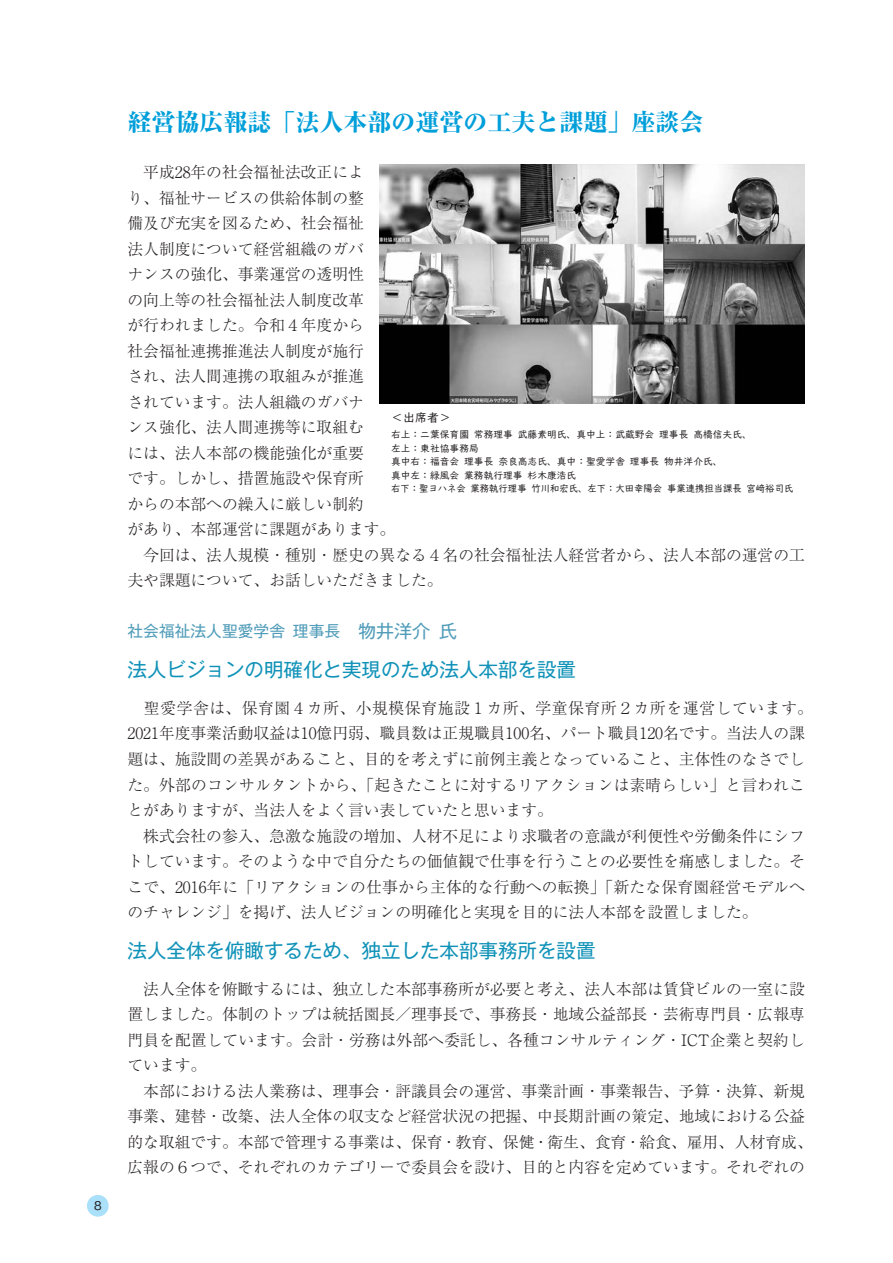
<style>
.page{position:relative;width:893px;height:1263px;background:#fff}
.page>*{position:absolute;margin:0;border:0;box-sizing:border-box;transform-origin:0 0}
.特集-タイトル_2行__特色100_K1{font:800 24px "Ryumin Pr 6";color:#009fda}
.特集-見出し_特色70_K30{font:19.5px "Gothic MB101 Pr 6";color:#1092b8}
.標準{font:300 15.75px/25.5px "Ryumin Pr 6";color:#231f20}
.特集-肩書_名前{font:15.75px "Gothic MB101 Pr 6";color:#509cb9}
.標準-2{font:12px "UD Digi Kyokasho N R";color:#231f20}
.t1{font:500 12px "Gothic BBB Pr 6";color:#231f20}
.標準-3{font:9.75px "UD Digi Kyokasho N R";color:#231f20}
.標準-4{font:9.75px "UD Digi Kyokasho N R";color:#231f20;scale:.96 1}
.s1{font-size:18px}
</style>
<div class="page">
<img style="left:380px;top:165px;width:425px;height:238px">
<div style="left:87px;top:1195px;width:22px;height:21px;background:#aae0f9;border-radius:50%"></div>
<p class="t1" style="left:94px;top:1196px;width:9px">8</p>
<p class="特集-タイトル_2行__特色100_K1" style="left:128px;top:103px;width:577px">経営協広報誌「法人本部の運営の工夫と課題」座談会</p>
<p class="標準" style="left:128px;top:159px;width:269px">　平成28年の社会福祉法改正によ<br>り、福祉サービスの供給体制の整<br>備及び充実を図るため、社会福祉<br>法人制度について経営組織のガバ<br>ナンスの強化、事業運営の透明性<br>の向上等の社会福祉法人制度改革<br>が行われました。令和４年度から<br>社会福祉連携推進法人制度が施行<br>され、法人間連携の取組みが推進<br>されています。法人組織のガバナ<br>ンス強化、法人間連携等に取組む<br>には、法人本部の機能強化が重要<br>です。しかし、措置施設や保育所<br>からの本部への繰入に厳しい制約<br>があり、本部運営に課題があります。</p>
<p class="標準" style="left:128px;top:541px;width:679px">　今回は、法人規模・種別・歴史の異なる４名の社会福祉法人経営者から、法人本部の運営の工夫や課題について、お話しいただきました。</p>
<p class="特集-肩書_名前" style="left:128px;top:618px;width:331px">社会福祉法人聖愛学舎 理事長<span class="s1">　物井洋介 氏</span></p>
<p class="特集-見出し_特色70_K30" style="left:128px;top:653px;width:450px">法人ビジョンの明確化と実現のため法人本部を設置</p>
<p class="標準" style="left:128px;top:694px;width:687px">　聖愛学舎は、保育園４カ所、小規模保育施設１カ所、学童保育所２カ所を運営しています。2021年度事業活動収益は10億円弱、職員数は正規職員100名、パート職員120名です。当法人の課題は、施設間の差異があること、目的を考えずに前例主義となっていること、主体性のなさでした。外部のコンサルタントから、「起きたことに対するリアクションは素晴らしい」と言われことがありますが、当法人をよく言い表していたと思います。</p>
<p class="標準" style="left:128px;top:822px;width:679px;text-align:justify">　株式会社の参入、急激な施設の増加、人材不足により求職者の意識が利便性や労働条件にシフトしています。そのような中で自分たちの価値観で仕事を行うことの必要性を痛感しました。そこで、2016年に「リアクションの仕事から主体的な行動への転換」「新たな保育園経営モデルへのチャレンジ」を掲げ、法人ビジョンの明確化と実現を目的に法人本部を設置しました。</p>
<p class="特集-見出し_特色70_K30" style="left:128px;top:934px;width:469px">法人全体を俯瞰するため、独立した本部事務所を設置</p>
<p class="標準" style="left:128px;top:975px;width:679px;text-align:justify">　法人全体を俯瞰するには、独立した本部事務所が必要と考え、法人本部は賃貸ビルの一室に設置しました。体制のトップは統括園長／理事長で、事務長・地域公益部長・芸術専門員・広報専門員を配置しています。会計・労務は外部へ委託し、各種コンサルティング・ICT企業と契約しています。</p>
<p class="標準" style="left:128px;top:1077px;width:687px">　本部における法人業務は、理事会・評議員会の運営、事業計画・事業報告、予算・決算、新規事業、建替・改築、法人全体の収支など経営状況の把握、中長期計画の策定、地域における公益的な取組です。本部で管理する事業は、保育・教育、保健・衛生、食育・給食、雇用、人材育成、広報の６つで、それぞれのカテゴリーで委員会を設け、目的と内容を定めています。それぞれの</p>
<p class="標準-2" style="left:391px;top:411px;width:61px">＜出席者＞</p>
<p class="標準-3" style="left:391px;top:429px;width:362px">右上：二葉保育園 常務理事 武藤素明氏、真中上：武蔵野会 理事長 高橋信夫氏、</p>
<p class="標準-3" style="left:391px;top:443px;width:89px">左上：東社協事務局</p>
<p class="標準-3" style="left:391px;top:456px;width:333px">真中右：福音会 理事長 奈良高志氏、真中：聖愛学舎 理事長 物井洋介氏、</p>
<p class="標準-3" style="left:391px;top:470px;width:187px">真中左：緑風会 業務執行理事 杉木康浩氏</p>
<p class="標準-4" style="left:391px;top:483px;width:421px">右下：聖ヨハネ会 業務執行理事 竹川和宏氏、左下：大田幸陽会 事業連携担当課長 宮﨑裕司氏</p>
</div>
